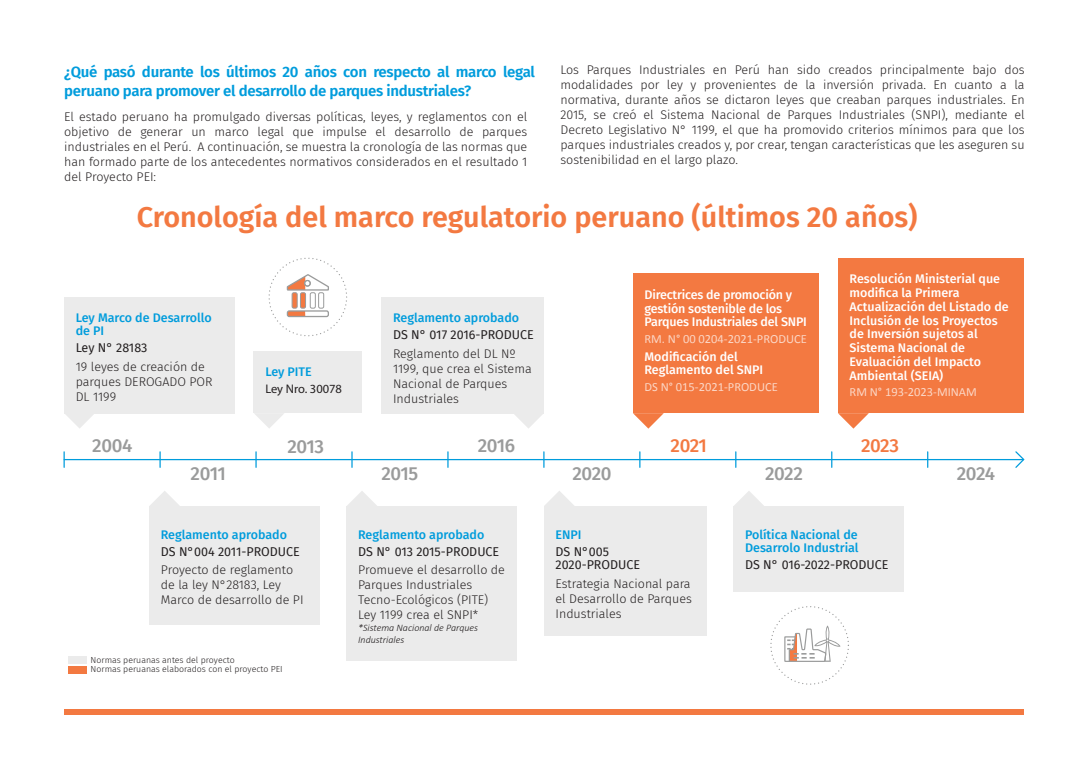
<style>
.page{position:relative;width:1088px;height:780px;background:#fff}
.page>*{position:absolute;margin:0;border:0;box-sizing:border-box;transform-origin:0 0}
.t1{font:600 28.75px "Fira Sans";color:#f37941}
.t2{font:500 18.75px "Fira Sans";letter-spacing:-.02em;color:#9a9b9b}
.t3{font:500 18.75px "Fira Sans";letter-spacing:-.03em;color:#f37941}
.t4{font:600 15px/18px "Fira Sans";letter-spacing:-.02em;color:#009cdc}
.t5{font:300 12.5px/15px "Fira Sans";color:#231f20}
.t6{font:500 12.5px/13.8px "Fira Sans";color:#fff}
.t7{font:500 12.5px/13.1px "Fira Sans";color:#009cdc}
.t8{font:12.5px/13.1px "Fira Sans";color:#231f20}
.t9{font:12.5px "Calibri";color:rgb(255 255 255/.7)}
.t10{font:12.5px "Myriad Pro";color:#231f20}
.t11{font:italic 300 10px/12px "Calibri";color:#231f20}
.t12{font:300 8.75px/9.5px "Fira Sans";color:#231f20}
</style>
<div class="page">
<div style="left:64px;top:709px;width:959px;height:6px;background:#f37941"></div>
<hr style="left:64px;top:459px;width:959px;height:1px;background:#009cdc">
<svg style="left:159px;top:452px;width:2px;height:15px"></svg>
<svg style="left:64px;top:452px;width:1px;height:15px"></svg>
<svg style="left:255px;top:452px;width:2px;height:15px"></svg>
<svg style="left:351px;top:452px;width:2px;height:15px"></svg>
<svg style="left:447px;top:452px;width:1px;height:15px"></svg>
<svg style="left:543px;top:452px;width:1px;height:15px"></svg>
<svg style="left:639px;top:452px;width:1px;height:15px"></svg>
<svg style="left:735px;top:452px;width:1px;height:15px"></svg>
<svg style="left:831px;top:452px;width:1px;height:15px"></svg>
<svg style="left:927px;top:452px;width:1px;height:15px"></svg>
<svg style="left:1014px;top:451px;width:11px;height:17px"></svg>
<div style="left:64px;top:297px;width:170px;height:116px;background:#ebebeb"></div>
<svg style="left:64px;top:413px;width:31px;height:15px"></svg>
<div style="left:254px;top:351px;width:108px;height:62px;background:#ebebeb"></div>
<svg style="left:254px;top:413px;width:30px;height:15px"></svg>
<div style="left:381px;top:297px;width:163px;height:116px;background:#ebebeb"></div>
<svg style="left:513px;top:413px;width:31px;height:15px"></svg>
<div style="left:633px;top:274px;width:185px;height:139px;background:#f37941"></div>
<svg style="left:633px;top:413px;width:31px;height:15px"></svg>
<div style="left:838px;top:258px;width:185px;height:155px;background:#f37941"></div>
<svg style="left:838px;top:413px;width:31px;height:15px"></svg>
<div style="left:149px;top:506px;width:170px;height:118px;background:#ebebeb"></div>
<svg style="left:150px;top:491px;width:30px;height:15px"></svg>
<div style="left:733px;top:506px;width:171px;height:85px;background:#ebebeb"></div>
<svg style="left:734px;top:491px;width:30px;height:15px"></svg>
<div style="left:347px;top:506px;width:170px;height:155px;background:#ebebeb"></div>
<svg style="left:347px;top:491px;width:30px;height:15px"></svg>
<div style="left:544px;top:506px;width:162px;height:130px;background:#ebebeb"></div>
<svg style="left:544px;top:491px;width:30px;height:15px"></svg>
<div style="left:292px;top:293px;width:5px;height:15px;background:#f37941;border-radius:2px"></div>
<div style="left:292px;top:292px;width:6px;height:16px;border:1px solid #9a9b9b;border-radius:2px"></div>
<svg style="left:289px;top:312px;width:16px;height:3px"></svg>
<div style="left:287px;top:310px;width:42px;height:7px;border:1px solid #9a9b9b;border-radius:2px"></div>
<div style="left:300px;top:293px;width:5px;height:15px;background:#f37941;border-radius:2px"></div>
<div style="left:300px;top:292px;width:6px;height:16px;border:1px solid #9a9b9b;border-radius:2px"></div>
<div style="left:310px;top:292px;width:6px;height:16px;border:1px solid #9a9b9b;border-radius:2px"></div>
<div style="left:318px;top:292px;width:6px;height:16px;border:1px solid #9a9b9b;border-radius:2px"></div>
<svg style="left:286px;top:274px;width:43px;height:17px"></svg>
<div style="left:304px;top:280px;width:7px;height:7px;background:#fff;border:1px solid #9a9b9b;border-radius:50%"></div>
<div style="left:304px;top:280px;width:7px;height:6px;border:1px solid #9a9b9b;border-radius:50%"></div>
<div style="left:268px;top:257px;width:79px;height:79px;border:1px dashed #9a9b9b;border-radius:50%"></div>
<svg style="left:784px;top:606px;width:56px;height:70px"></svg>
<div style="left:69px;top:666px;width:18px;height:7px;background:#f37941"></div>
<div style="left:69px;top:656px;width:18px;height:8px;background:#ebebeb"></div>
<p class="t4" style="left:64px;top:62px;width:472px">¿Qué pasó durante los últimos 20 años con respecto al marco legal peruano para promover el desarrollo de parques industriales?</p>
<p class="t5" style="left:560px;top:62px;width:466px;text-align:justify">Los Parques Industriales en Perú han sido creados principalmente bajo dos modalidades por ley y provenientes de la inversión privada. En cuanto a la normativa, durante años se dictaron leyes que creaban parques industriales. En 2015, se creó el Sistema Nacional de Parques Industriales (SNPI), mediante el Decreto Legislativo N° 1199, el que ha promovido criterios mínimos para que los parques industriales creados y, por crear, tengan características que les aseguren su sostenibilidad en el largo plazo.</p>
<h1 class="t1" style="left:137px;top:194px;width:782px">Cronología del marco regulatorio peruano (últimos 20 años)</h1>
<p class="t5" style="left:64px;top:109px;width:465px;text-align:justify">El estado peruano ha promulgado diversas políticas, leyes, y reglamentos con el objetivo de generar un marco legal que impulse el desarrollo de parques industriales en el Perú. A continuación, se muestra la cronología de las normas que han formado parte de los antecedentes normativos considerados en el resultado 1 del Proyecto PEI:</p>
<p class="t7" style="left:76px;top:310px;width:138px">Ley Marco de Desarrollo de PI</p>
<p class="t8" style="left:76px;top:341px;width:73px">Ley N° 28183</p>
<p class="t5" style="left:76px;top:359px;width:138px">19 leyes de creación de parques DEROGADO POR<br>DL 1199</p>
<p class="t7" style="left:265px;top:364px;width:48px">Ley PITE</p>
<p class="t10" style="left:265px;top:381px;width:78px">Ley Nro. 30078</p>
<p class="t7" style="left:393px;top:310px;width:128px">Reglamento aprobado</p>
<p class="t8" style="left:393px;top:327px;width:142px">DS N° 017 2016-PRODUCE</p>
<p class="t5" style="left:393px;top:345px;width:140px">Reglamento del DL Nº<br>1199, que crea el Sistema<br>Nacional de Parques<br>Industriales</p>
<p class="t6" style="left:644px;top:287px;width:164px">Directrices de promoción y gestión sostenible de los<br>Parques Industriales del SNPI</p>
<p class="t9" style="left:644px;top:331px;width:164px">RM. N° 00 0204-2021-PRODUCE</p>
<p class="t6" style="left:644px;top:349px;width:120px">Modificación del<br>Reglamento del SNPI</p>
<p class="t9" style="left:644px;top:379px;width:135px">DS N° 015-2021-PRODUCE</p>
<p class="t6" style="left:849px;top:271px;width:161px">Resolución Ministerial que modifica la Primera<br>Actualización del Listado de<br>Inclusión de los Proyectos de Inversión sujetos al<br>Sistema Nacional de<br>Evaluación del Impacto<br>Ambiental (SEIA)</p>
<p class="t9" style="left:849px;top:384px;width:129px">RM N° 193-2023-MINAM</p>
<h2 class="t2" style="left:92px;top:430px;width:42px">2004</h2>
<h2 class="t2" style="left:287px;top:431px;width:38px">2013</h2>
<h2 class="t2" style="left:478px;top:430px;width:39px">2016</h2>
<h2 class="t3" style="left:671px;top:430px;width:38px">2021</h2>
<h2 class="t3" style="left:861px;top:430px;width:39px">2023</h2>
<h2 class="t2" style="left:191px;top:459px;width:37px">2011</h2>
<h2 class="t2" style="left:381px;top:459px;width:38px">2015</h2>
<h2 class="t2" style="left:572px;top:459px;width:41px">2020</h2>
<h2 class="t2" style="left:765px;top:459px;width:39px">2022</h2>
<h2 class="t2" style="left:957px;top:459px;width:40px">2024</h2>
<p class="t7" style="left:161px;top:527px;width:128px">Reglamento aprobado</p>
<p class="t8" style="left:161px;top:544px;width:141px">DS N°004 2011-PRODUCE</p>
<p class="t5" style="left:161px;top:562px;width:144px">Proyecto de reglamento de la ley N°28183, Ley<br>Marco de desarrollo de PI</p>
<p class="t7" style="left:358px;top:527px;width:128px">Reglamento aprobado</p>
<p class="t8" style="left:358px;top:544px;width:143px">DS N° 013 2015-PRODUCE</p>
<p class="t5" style="left:358px;top:562px;width:148px">Promueve el desarrollo de<br>Parques Industriales<br>Tecno-Ecológicos (PITE)<br>Ley 1199 crea el SNPI*</p>
<p class="t11" style="left:358px;top:622px;width:121px">*Sistema Nacional de Parques<br>Industriales</p>
<p class="t7" style="left:555px;top:527px;width:28px">ENPI</p>
<p class="t8" style="left:555px;top:544px;width:86px">DS N°005<br>2020-PRODUCE</p>
<p class="t5" style="left:555px;top:575px;width:138px;text-align:justify">Estrategia Nacional para el Desarrollo de Parques Industriales</p>
<p class="t7" style="left:745px;top:527px;width:115px">Política Nacional de<br>Desarrolo Industrial</p>
<p class="t8" style="left:745px;top:557px;width:145px">DS N° 016-2022-PRODUCE</p>
<p class="t12" style="left:91px;top:654px;width:194px">Normas peruanas antes del proyecto<br>Normas peruanas elaborados con el proyecto PEI</p>
</div>
